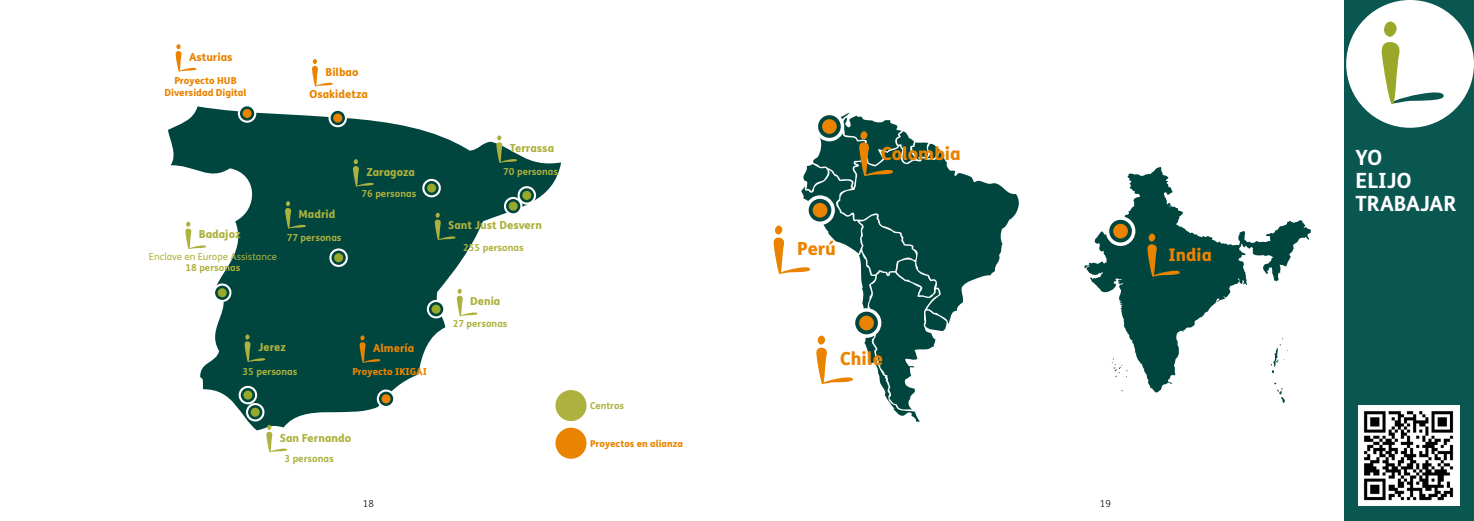
<style>
.page{position:relative;width:1474px;height:521px;background:#fff}
.page>*{position:absolute;margin:0;border:0;box-sizing:border-box;transform-origin:0 0}
.t1{font:700 21px/22.8px "FS Me Pro";color:#fff}
.t2{font:800 18.03px "FS Me Pro";color:#ea8400}
.t3{font:800 17.32px "FS Me Pro";color:#ea8400}
.t4{font:800 11.03px "FS Me Pro";color:#adb13d}
.t5{font:800 11.03px "FS Me Pro";color:#ea8400}
.t6{font:700 9.71px "FS Me Pro";color:#adb13d}
.t7{font:800 9.71px/11.6px "FS Me Pro";color:#ea8400;text-align:center}
.t8{font:9.71px "FS Me Pro";color:#adb13d}
.t9{font:300 9.62px "FS Me Pro";color:#000}
.t10{font:800 9.45px "FS Me Pro";color:#ea8400}
.t11{font:700 9.45px "FS Me Pro";color:#adb13d}
</style>
<div class="page">
<svg style="left:168px;top:106px;width:393px;height:318px;fill:#00463f"></svg>
<svg style="left:427px;top:300px;width:18px;height:18px"></svg>
<svg style="left:377px;top:389px;width:18px;height:19px"></svg>
<svg style="left:328px;top:109px;width:19px;height:18px"></svg>
<svg style="left:238px;top:106px;width:18px;height:17px"></svg>
<svg style="left:329px;top:248px;width:19px;height:19px"></svg>
<svg style="left:213px;top:283px;width:18px;height:19px"></svg>
<svg style="left:422px;top:179px;width:19px;height:18px"></svg>
<svg style="left:504px;top:186px;width:32px;height:29px"></svg>
<svg style="left:185px;top:222px;width:21px;height:27px"></svg>
<svg style="left:285px;top:201px;width:21px;height:28px"></svg>
<svg style="left:239px;top:386px;width:48px;height:66px"></svg>
<svg style="left:352px;top:159px;width:22px;height:28px"></svg>
<svg style="left:434px;top:213px;width:22px;height:27px"></svg>
<svg style="left:456px;top:289px;width:22px;height:27px"></svg>
<svg style="left:496px;top:135px;width:21px;height:28px"></svg>
<svg style="left:359px;top:335px;width:22px;height:28px"></svg>
<svg style="left:312px;top:59px;width:21px;height:28px"></svg>
<svg style="left:175px;top:44px;width:22px;height:28px"></svg>
<svg style="left:244px;top:334px;width:22px;height:28px"></svg>
<svg style="left:946px;top:161px;width:73px;height:163px;fill:#00463f"></svg>
<svg style="left:773px;top:112px;width:173px;height:310px"></svg>
<svg style="left:1084px;top:167px;width:227px;height:236px"></svg>
<div style="left:1148px;top:234px;width:7px;height:8px;background:#ea8400;border-radius:50%"></div>
<svg style="left:1146px;top:243px;width:34px;height:34px"></svg>
<svg style="left:1105px;top:216px;width:30px;height:30px"></svg>
<div style="left:555px;top:390px;width:31px;height:31px;background:#adb13d;border-radius:50%"></div>
<div style="left:555px;top:428px;width:31px;height:31px;background:#ea8400;border-radius:50%"></div>
<div style="left:1344px;top:0;width:129px;height:521px;background:#0a5752"></div>
<div style="left:1346px;top:0;width:127px;height:128px;background:#fff;border-radius:50%"></div>
<svg style="left:1381px;top:21px;width:63px;height:83px"></svg>
<div style="left:1357px;top:405px;width:101px;height:100px;background:#fff"></div>
<img style="left:1363px;top:411px;width:91px;height:90px">
<p class="t5" style="left:189px;top:48px;width:45px">Asturias</p>
<p class="t7" style="left:164px;top:74px;width:84px">Proyecto HUB<br>Diversidad Digital</p>
<p class="t5" style="left:325px;top:63px;width:35px">Bilbao</p>
<p class="t5" style="left:309px;top:86px;width:60px">Osakidetza</p>
<p class="t4" style="left:199px;top:226px;width:43px">Badajoz</p>
<p class="t8" style="left:149px;top:250px;width:130px">Enclave en Europe Assistance</p>
<p class="t6" style="left:185px;top:260px;width:56px">18 personas</p>
<p class="t4" style="left:298px;top:205px;width:38px">Madrid</p>
<p class="t6" style="left:287px;top:230px;width:56px">77 personas</p>
<p class="t4" style="left:366px;top:163px;width:50px">Zaragoza</p>
<p class="t6" style="left:361px;top:186px;width:56px">76 personas</p>
<p class="t4" style="left:258px;top:338px;width:29px">Jerez</p>
<p class="t6" style="left:242px;top:364px;width:56px">35 personas</p>
<p class="t5" style="left:373px;top:339px;width:43px">Almería</p>
<p class="t7" style="left:352px;top:365px;width:76px">Proyecto IKIGAI</p>
<p class="t4" style="left:510px;top:139px;width:46px">Terrassa</p>
<p class="t6" style="left:503px;top:164px;width:56px">70 personas</p>
<p class="t4" style="left:448px;top:217px;width:95px">Sant Just Desvern</p>
<p class="t6" style="left:463px;top:240px;width:62px">255 personas</p>
<p class="t4" style="left:470px;top:293px;width:32px">Denia</p>
<p class="t6" style="left:453px;top:316px;width:56px">27 personas</p>
<p class="t4" style="left:280px;top:429px;width:73px">San Fernando</p>
<p class="t6" style="left:284px;top:451px;width:51px">3 personas</p>
<p class="t11" style="left:590px;top:398px;width:35px">Centros</p>
<p class="t10" style="left:590px;top:436px;width:94px">Proyectos en alianza</p>
<h2 class="t2" style="left:797px;top:234px;width:40px">Perú</h2>
<h2 class="t2" style="left:881px;top:139px;width:81px">Colombia</h2>
<h2 class="t2" style="left:840px;top:344px;width:44px">Chile</h2>
<p class="t9" style="left:363px;top:497px;width:13px">18</p>
<p class="t9" style="left:1099px;top:497px;width:13px">19</p>
<h3 class="t3" style="left:1168px;top:241px;width:45px">India</h3>
<h1 class="t1" style="left:1355px;top:145px;width:102px">YO<br>ELIJO<br>TRABAJAR</h1>
</div>
